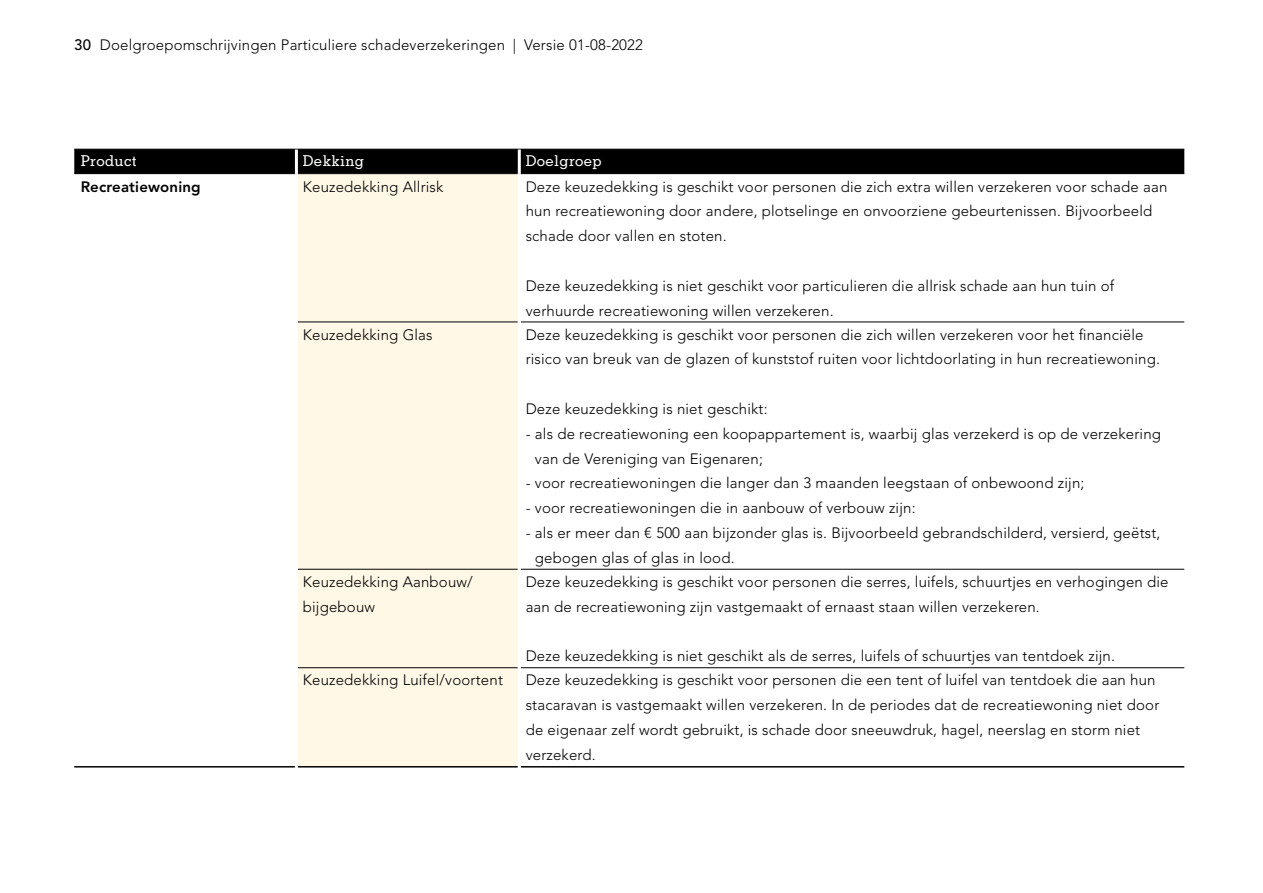
<style>
.page{position:relative;width:1263px;height:893px;background:#fff}
.page>*{position:absolute;margin:0;border:0;box-sizing:border-box;transform-origin:0 0}
.t1{font:300 15px/24.8px "Avenir LT Std";letter-spacing:.01em;color:#000}
.t2{font:500 15px "Memphis LT Std";letter-spacing:.025em;color:#fff}
.t3{font:800 15px "Avenir LT Std";letter-spacing:.01em;color:#000}
.s1{font-weight:500}
</style>
<div class="page">
<div style="left:74px;top:150px;width:1110px;height:23px;background:#000"></div>
<div style="left:298px;top:174px;width:220px;height:592px;background:#fff8e6"></div>
<hr style="left:74px;top:766px;width:221px;height:1px;background:#000">
<hr style="left:521px;top:766px;width:663px;height:1px;background:#000">
<hr style="left:74px;top:149px;width:222px;height:1px;background:#000">
<hr style="left:296px;top:149px;width:223px;height:1px;background:#000">
<hr style="left:519px;top:149px;width:665px;height:1px;background:#000">
<hr style="left:74px;top:173px;width:221px;height:1px;background:#000">
<hr style="left:298px;top:173px;width:220px;height:1px;background:#000">
<hr style="left:521px;top:173px;width:663px;height:1px;background:#000">
<hr style="left:521px;top:322px;width:663px;height:1px;background:#000">
<hr style="left:521px;top:569px;width:663px;height:1px;background:#000">
<hr style="left:521px;top:667px;width:663px;height:1px;background:#000">
<hr style="left:298px;top:322px;width:220px;height:1px;background:#000">
<hr style="left:298px;top:569px;width:220px;height:1px;background:#000">
<hr style="left:298px;top:667px;width:220px;height:1px;background:#000">
<hr style="left:298px;top:766px;width:220px;height:1px;background:#000">
<hr style="left:295px;top:150px;width:3px;height:24px;background:#fff">
<hr style="left:518px;top:150px;width:3px;height:24px;background:#fff">
<p class="t1" style="left:74px;top:32px;width:570px"><span class="s1">30</span> Doelgroepomschrijvingen Particuliere schadeverzekeringen | Versie 01-08-2022</p>
<p class="t2" style="left:81px;top:152px;width:58px">Product</p>
<p class="t2" style="left:303px;top:152px;width:63px">Dekking</p>
<p class="t2" style="left:526px;top:152px;width:78px">Doelgroep</p>
<p class="t3" style="left:81px;top:177px;width:122px">Recreatiewoning</p>
<p class="t1" style="left:303px;top:174px;width:142px">Keuzedekking Allrisk</p>
<p class="t1" style="left:526px;top:174px;width:643px">Deze keuzedekking is geschikt voor personen die zich extra willen verzekeren voor schade aan hun recreatiewoning door andere, plotselinge en onvoorziene gebeurtenissen. Bijvoorbeeld schade door vallen en stoten.</p>
<p class="t1" style="left:526px;top:273px;width:590px">Deze keuzedekking is niet geschikt voor particulieren die allrisk schade aan hun tuin of verhuurde recreatiewoning willen verzekeren.</p>
<p class="t1" style="left:303px;top:322px;width:131px">Keuzedekking Glas</p>
<p class="t1" style="left:526px;top:322px;width:636px">Deze keuzedekking is geschikt voor personen die zich willen verzekeren voor het financiële risico van breuk van de glazen of kunststof ruiten voor lichtdoorlating in hun recreatiewoning.</p>
<p class="t1" style="left:526px;top:396px;width:243px">Deze keuzedekking is niet geschikt:</p>
<p class="t1" style="left:535px;top:421px;width:627px;text-indent:-9px">- als de recreatiewoning een koopappartement is, waarbij glas verzekerd is op de verzekering van de Vereniging van Eigenaren;</p>
<p class="t1" style="left:526px;top:471px;width:560px">- voor recreatiewoningen die langer dan 3 maanden leegstaan of onbewoond zijn;</p>
<p class="t1" style="left:526px;top:496px;width:391px">- voor recreatiewoningen die in aanbouw of verbouw zijn:</p>
<p class="t1" style="left:535px;top:520px;width:627px;text-indent:-9px">- als er meer dan € 500 aan bijzonder glas is. Bijvoorbeeld gebrandschilderd, versierd, geëtst, gebogen glas of glas in lood.</p>
<p class="t1" style="left:303px;top:569px;width:172px">Keuzedekking Aanbouw/ bijgebouw</p>
<p class="t1" style="left:526px;top:569px;width:644px">Deze keuzedekking is geschikt voor personen die serres, luifels, schuurtjes en verhogingen die aan de recreatiewoning zijn vastgemaakt of ernaast staan willen verzekeren.</p>
<p class="t1" style="left:526px;top:644px;width:591px">Deze keuzedekking is niet geschikt als de serres, luifels of schuurtjes van tentdoek zijn.</p>
<p class="t1" style="left:303px;top:668px;width:202px">Keuzedekking Luifel/voortent</p>
<p class="t1" style="left:526px;top:668px;width:635px">Deze keuzedekking is geschikt voor personen die een tent of luifel van tentdoek die aan hun stacaravan is vastgemaakt willen verzekeren. In de periodes dat de recreatiewoning niet door de eigenaar zelf wordt gebruikt, is schade door sneeuwdruk, hagel, neerslag en storm niet verzekerd.</p>
</div>
